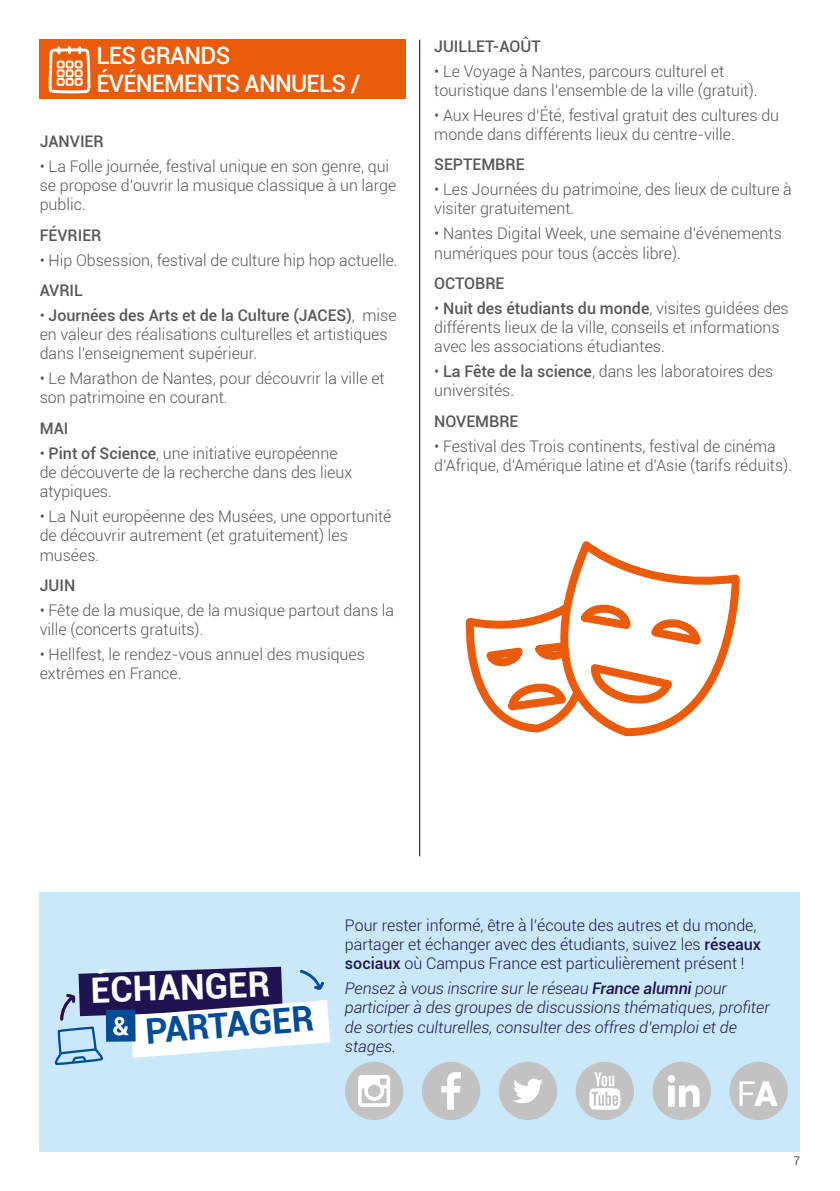
<style>
.page{position:relative;width:840px;height:1191px;background:#fff}
.page>*{position:absolute;margin:0;border:0;box-sizing:border-box;transform-origin:0 0}
.t1{font:700 35px "Roboto";color:#fff}
.t2{font:700 35px "Roboto";color:#004c99}
.t3{font:500 24px/28px "Roboto";letter-spacing:-.03em;color:#fff}
.t4{font:300 16px/19.2px "Roboto";color:#575756}
.t5{font:italic 300 16px/19.2px "Roboto";color:#201351}
.t6{font:300 16px/19.2px "Roboto";color:#201351}
.t7{font:500 16px "Roboto";color:#575756}
.t8{font:12px "Roboto";color:#575756}
.s1{font-weight:500}
</style>
<div class="page">
<div style="left:40px;top:40px;width:365px;height:59px;background:#ea5b0b"></div>
<svg style="left:47px;top:39px;width:45px;height:55px"></svg>
<div style="left:40px;top:891px;width:759px;height:260px;background:#c9e9fb"></div>
<svg style="left:55px;top:966px;width:275px;height:99px"></svg>
<hr style="left:419px;top:40px;width:1px;height:816px;background:#000">
<svg style="left:565px;top:541px;width:175px;height:157px"></svg>
<svg style="left:465px;top:595px;width:240px;height:142px"></svg>
<div style="left:498px;top:1061px;width:59px;height:59px;background:#c2c2c2;border-radius:50%"></div>
<svg style="left:513px;top:1078px;width:29px;height:25px"></svg>
<div style="left:421px;top:1061px;width:59px;height:59px;background:#c2c2c2;border-radius:50%"></div>
<svg style="left:441px;top:1072px;width:19px;height:37px"></svg>
<div style="left:575px;top:1061px;width:58px;height:59px;background:#c2c2c2;border-radius:50%"></div>
<svg style="left:589px;top:1072px;width:31px;height:37px"></svg>
<div style="left:345px;top:1061px;width:58px;height:59px;background:#c2c2c2;border-radius:50%"></div>
<svg style="left:358px;top:1075px;width:32px;height:32px"></svg>
<div style="left:652px;top:1061px;width:58px;height:59px;background:#c2c2c2;border-radius:50%"></div>
<svg style="left:667px;top:1075px;width:32px;height:31px"></svg>
<div style="left:729px;top:1061px;width:58px;height:59px;background:#c2c2c2;border-radius:50%"></div>
<svg style="left:739px;top:1081px;width:38px;height:25px"></svg>
<h2 class="t3" style="left:96px;top:41px;width:265px">LES GRANDS<br>ÉVÉNEMENTS ANNUELS /</h2>
<p class="t7" style="left:40px;top:130px;width:65px">JANVIER</p>
<p class="t4" style="left:40px;top:156px;width:358px">• La Folle journée, festival unique en son genre, qui se propose d’ouvrir la musique classique à un large public.</p>
<p class="t7" style="left:40px;top:224px;width:63px">FÉVRIER</p>
<p class="t4" style="left:40px;top:250px;width:359px">• Hip Obsession, festival de culture hip hop actuelle.</p>
<p class="t7" style="left:40px;top:279px;width:45px">AVRIL</p>
<p class="t4" style="left:40px;top:305px;width:358px">• <span class="s1">Journées des Arts et de la Culture (JACES)</span>, mise en valeur des réalisations culturelles et artistiques dans l’enseignement supérieur.</p>
<p class="t4" style="left:40px;top:368px;width:346px">• Le Marathon de Nantes, pour découvrir la ville et son patrimoine en courant.</p>
<p class="t7" style="left:40px;top:417px;width:30px">MAI</p>
<p class="t4" style="left:40px;top:443px;width:314px">• <span class="s1">Pint of Science</span>, une initiative européenne de découverte de la recherche dans des lieux atypiques.</p>
<p class="t4" style="left:40px;top:506px;width:353px">• La Nuit européenne des Musées, une opportunité de découvrir autrement (et gratuitement) les musées.</p>
<p class="t7" style="left:40px;top:574px;width:37px">JUIN</p>
<p class="t4" style="left:40px;top:600px;width:356px">• Fête de la musique, de la musique partout dans la ville (concerts gratuits).</p>
<p class="t4" style="left:40px;top:644px;width:326px">• Hellfest, le rendez-vous annuel des musiques extrêmes en France.</p>
<p class="t7" style="left:434px;top:35px;width:108px">JUILLET-AOÛT</p>
<p class="t4" style="left:434px;top:61px;width:325px">• Le Voyage à Nantes, parcours culturel et touristique dans l’ensemble de la ville (gratuit).</p>
<p class="t4" style="left:434px;top:105px;width:346px">• Aux Heures d’Été, festival gratuit des cultures du monde dans différents lieux du centre-ville.</p>
<p class="t7" style="left:434px;top:153px;width:92px">SEPTEMBRE</p>
<p class="t4" style="left:434px;top:179px;width:359px">• Les Journées du patrimoine, des lieux de culture à visiter gratuitement.</p>
<p class="t4" style="left:434px;top:223px;width:349px">• Nantes Digital Week, une semaine d’événements numériques pour tous (accès libre).</p>
<p class="t7" style="left:434px;top:272px;width:72px">OCTOBRE</p>
<p class="t4" style="left:434px;top:298px;width:356px">• <span class="s1">Nuit des étudiants du monde</span>, visites guidées des différents lieux de la ville, conseils et informations avec les associations étudiantes.</p>
<p class="t4" style="left:434px;top:361px;width:340px">• <span class="s1">La Fête de la science</span>, dans les laboratoires des universités.</p>
<p class="t7" style="left:434px;top:410px;width:86px">NOVEMBRE</p>
<p class="t4" style="left:434px;top:436px;width:359px">• Festival des Trois continents, festival de cinéma d’Afrique, d’Amérique latine et d’Asie (tarifs réduits).</p>
<h1 class="t1" style="left:90px;top:965px;width:181px;rotate:-2deg">ÉCHANGER</h1>
<h1 class="t2" style="left:144px;top:1006px;width:170px;rotate:-4deg">PARTAGER</h1>
<p class="t6" style="left:345px;top:915px;width:417px">Pour rester informé, être à l’écoute des autres et du monde, partager et échanger avec des étudiants, suivez les <span class="s1">réseaux sociaux</span> où Campus France est particulièrement présent !</p>
<p class="t5" style="left:345px;top:978px;width:426px">Pensez à vous inscrire sur le réseau <span class="s1">France alumni</span> pour participer à des groupes de discussions thématiques, profiter de sorties culturelles, consulter des offres d’emploi et de stages.</p>
<p class="t8" style="left:793px;top:1152px;width:8px">7</p>
</div>
